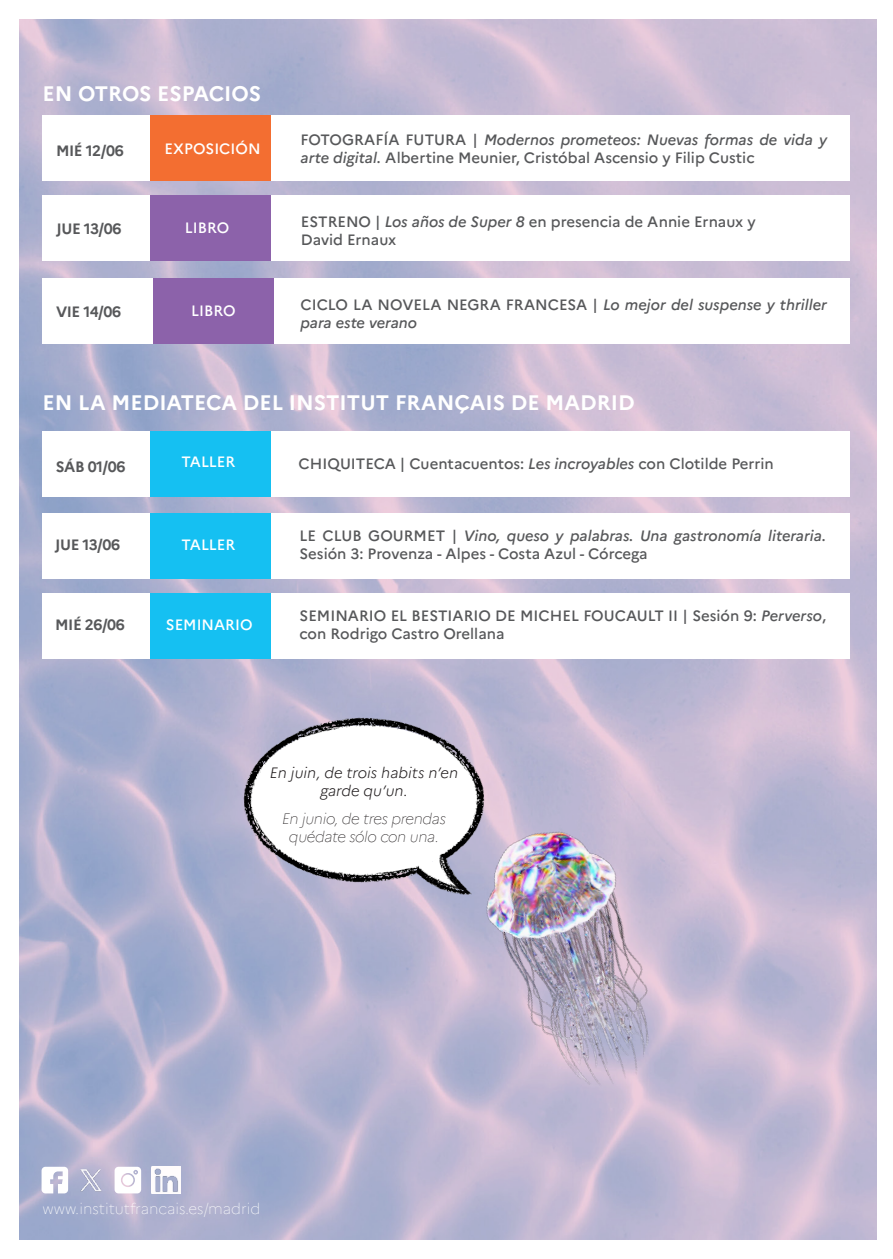
<style>
.page{position:relative;width:893px;height:1259px;background:#fff}
.page>*{position:absolute;margin:0;border:0;box-sizing:border-box;transform-origin:0 0}
.t1{font:700 21px "Marianne";color:#fff}
.AGENDA___TEXTE{font:500 15px/18px "Marianne";color:#57585a}
.AGENDA___TEXTE-2{font:italic 500 15px/18px "Marianne";letter-spacing:-.005em;color:#57585a}
.AGENDA___DATES{font:700 15px "Marianne";letter-spacing:-.03em;color:#57585a}
.AGENDA___CATEGORIE{font:500 15px "Marianne";color:#fff}
.t2{font:italic 100 15px "Marianne";letter-spacing:-.02em;color:#231f20}
.t3{font:italic 300 15px "Marianne";color:#231f20}
.t4{font:100 15px "Marianne";color:#fff}
.s1{font-style:italic}
.s2{font-style:normal}
</style>
<div class="page">
<img style="left:19px;top:19px;width:857px;height:1220px">
<div style="left:43px;top:195px;width:807px;height:66px;background:#fff"></div>
<div style="left:150px;top:195px;width:120px;height:66px;background:#8c62aa"></div>
<svg style="left:115px;top:1166px;width:26px;height:27px"></svg>
<div style="left:122px;top:1174px;width:11px;height:11px;background:#fff;border-radius:50%"></div>
<svg style="left:42px;top:1166px;width:26px;height:27px"></svg>
<img style="left:72px;top:1165px;width:39px;height:28px">
<img style="left:151px;top:1166px;width:30px;height:27px">
<div style="left:43px;top:431px;width:807px;height:66px;background:#fff"></div>
<div style="left:150px;top:431px;width:120px;height:66px;background:#15c0f2"></div>
<div style="left:43px;top:512px;width:807px;height:66px;background:#fff"></div>
<div style="left:150px;top:512px;width:120px;height:66px;background:#15c0f2"></div>
<img style="left:429px;top:799px;width:282px;height:301px">
<img style="left:230px;top:691px;width:268px;height:230px">
<div style="left:43px;top:592px;width:807px;height:66px;background:#fff"></div>
<div style="left:150px;top:592px;width:120px;height:66px;background:#15c0f2"></div>
<div style="left:43px;top:115px;width:807px;height:66px;background:#fff"></div>
<div style="left:150px;top:115px;width:120px;height:66px;background:#f36e31"></div>
<div style="left:43px;top:278px;width:807px;height:66px;background:#fff"></div>
<div style="left:153px;top:278px;width:121px;height:66px;background:#8c62aa"></div>
<p class="t1" style="left:43px;top:77px;width:220px">EN OTROS ESPACIOS</p>
<p class="AGENDA___DATES" style="left:56px;top:139px;width:69px">MIÉ 12/06</p>
<p class="AGENDA___CATEGORIE" style="left:165px;top:137px;width:97px">EXPOSICIÓN</p>
<p class="AGENDA___TEXTE" style="left:300px;top:129px;width:528px">FOTOGRAFÍA FUTURA | <span class="s1">Modernos prometeos: Nuevas formas de vida y arte digital.</span> Albertine Meunier, Cristóbal Ascensio y Filip Custic</p>
<p class="AGENDA___DATES" style="left:57px;top:217px;width:66px">JUE 13/06</p>
<p class="AGENDA___TEXTE" style="left:301px;top:212px;width:456px">ESTRENO | <span class="s1">Los años de Super 8</span> en presencia de Annie Ernaux y</p>
<p class="AGENDA___TEXTE" style="left:301px;top:230px;width:97px">David Ernaux</p>
<p class="AGENDA___CATEGORIE" style="left:185px;top:216px;width:46px">LIBRO</p>
<p class="AGENDA___CATEGORIE" style="left:189px;top:293px;width:46px">LIBRO</p>
<p class="AGENDA___DATES" style="left:56px;top:300px;width:66px">VIE 14/06</p>
<p class="AGENDA___CATEGORIE" style="left:191px;top:299px;width:46px">LIBRO</p>
<p class="AGENDA___TEXTE-2" style="left:300px;top:294px;width:528px"><span class="s2">CICLO LA NOVELA NEGRA FRANCESA |</span> Lo mejor del suspense y thriller para este verano</p>
<p class="t1" style="left:43px;top:386px;width:594px">EN LA MEDIATECA DEL INSTITUT FRANÇAIS DE MADRID</p>
<p class="AGENDA___DATES" style="left:56px;top:455px;width:71px">SÁB 01/06</p>
<p class="AGENDA___DATES" style="left:55px;top:533px;width:66px">JUE 13/06</p>
<p class="AGENDA___DATES" style="left:55px;top:613px;width:71px">MIÉ 26/06</p>
<p class="AGENDA___CATEGORIE" style="left:181px;top:450px;width:55px">TALLER</p>
<p class="AGENDA___CATEGORIE" style="left:181px;top:533px;width:55px">TALLER</p>
<p class="AGENDA___TEXTE" style="left:299px;top:453px;width:477px">CHIQUITECA | Cuentacuentos: <span class="s1">Les incroyables</span> con Clotilde Perrin</p>
<p class="AGENDA___TEXTE" style="left:300px;top:525px;width:528px">LE CLUB GOURMET | <span class="s1">Vino, queso y palabras. Una gastronomía literaria.<br></span>Sesión 3: Provenza - Alpes - Costa Azul - Córcega</p>
<p class="AGENDA___CATEGORIE" style="left:166px;top:613px;width:88px">SEMINARIO</p>
<p class="AGENDA___TEXTE" style="left:300px;top:605px;width:528px">SEMINARIO EL BESTIARIO DE MICHEL FOUCAULT II | Sesión 9: <span class="s1">Perverso</span>, con Rodrigo Castro Orellana</p>
<p class="t3" style="left:270px;top:761px;width:190px">En juin, de trois habits n’en</p>
<p class="t3" style="left:320px;top:779px;width:89px">garde qu’un.</p>
<p class="t2" style="left:282px;top:806px;width:165px">En junio, de tres prendas</p>
<p class="t2" style="left:289px;top:824px;width:152px">quédate sólo con una.</p>
<p class="t4" style="left:42px;top:1196px;width:220px">www.institutfrancais.es/madrid</p>
</div>
